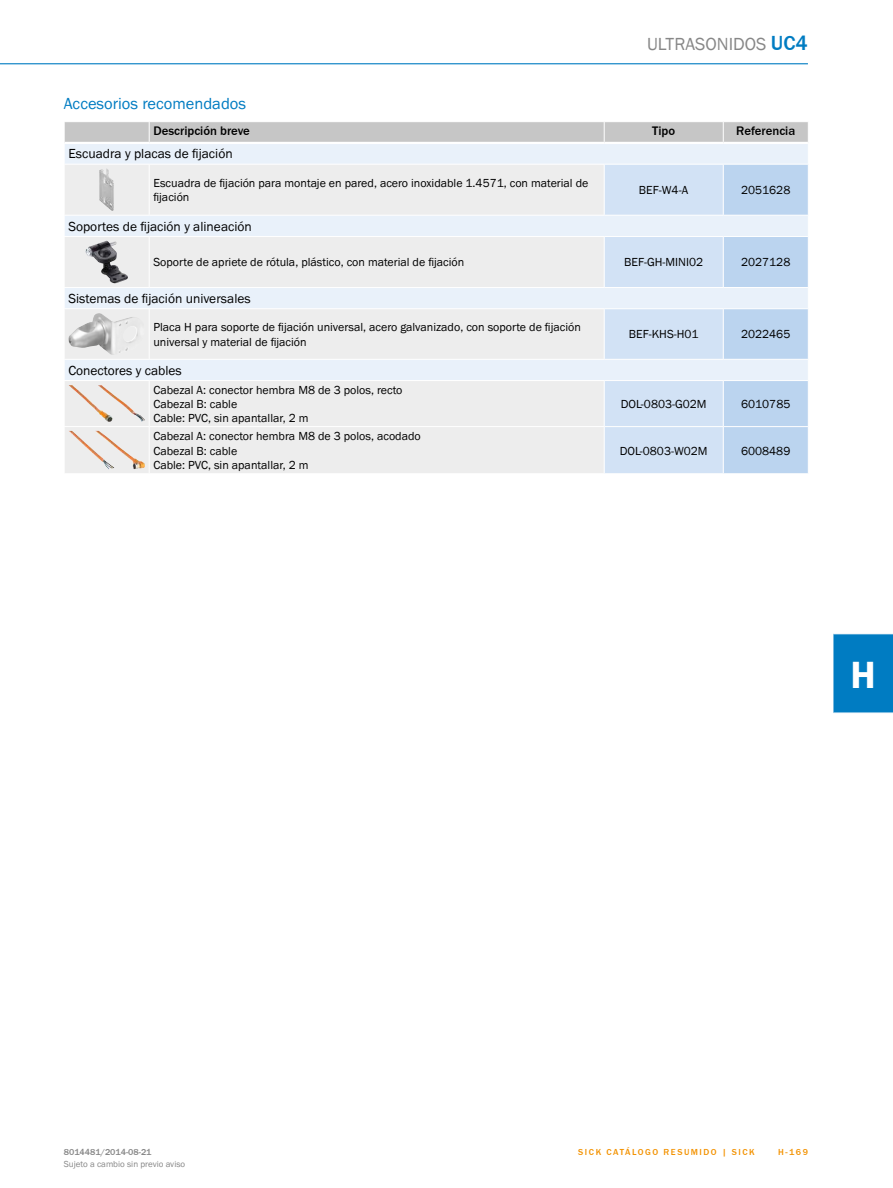
<style>
.page{position:relative;width:893px;height:1188px;background:#fff}
.page>*{position:absolute;margin:0;border:0;box-sizing:border-box;transform-origin:0 0}
.t1{font:700 39px "SICK Franklin";color:#fff}
.t2{font:500 21px "SICK Franklin";color:#007cc2}
.t3{font:18px "SICK Franklin";color:#878787}
.t4{font:16.5px "SICK Franklin";color:#007cc2}
.t5{font:13.5px "SICK Franklin";color:#000}
.t6{font:500 12.75px "SICK Franklin";color:#000}
.t7{font:12px/14.4px "SICK Franklin";color:#000}
.t8{font:500 9px "SICK Franklin";letter-spacing:.17em;color:#f39200}
.t9{font:9px "SICK Franklin";color:#878787}
.t10{font:500 9px "SICK Franklin";color:#878787}
</style>
<div class="page">
<hr style="left:0;top:63px;width:808px;height:1px;background:#007cc2">
<svg style="left:64px;top:122px;width:744px;height:352px;background:#e3e9ef"></svg>
<hr style="left:149px;top:359px;width:455px;height:1px;background:#fff">
<hr style="left:604px;top:359px;width:119px;height:1px;background:#fff">
<hr style="left:723px;top:359px;width:86px;height:1px;background:#fff">
<hr style="left:64px;top:380px;width:85px;height:1px;background:#fff">
<hr style="left:149px;top:380px;width:455px;height:1px;background:#fff">
<hr style="left:604px;top:380px;width:119px;height:1px;background:#fff">
<hr style="left:723px;top:380px;width:86px;height:1px;background:#fff">
<img style="left:99px;top:168px;width:15px;height:43px">
<img style="left:85px;top:241px;width:43px;height:42px">
<img style="left:68px;top:313px;width:77px;height:42px">
<img style="left:68px;top:385px;width:77px;height:37px">
<img style="left:68px;top:431px;width:77px;height:39px">
<div style="left:833px;top:633px;width:60px;height:80px;background:#007cc2"></div>
<h3 class="t3" style="left:647px;top:32px;width:22px">Ultrasonidos</h3>
<h2 class="t2" style="left:771px;top:30px;width:38px">UC4</h2>
<h3 class="t4" style="left:64px;top:93px;width:184px">Accesorios recomendados</h3>
<p class="t6" style="left:153px;top:123px;width:98px">Descripción breve</p>
<p class="t6" style="left:652px;top:123px;width:24px">Tipo</p>
<p class="t6" style="left:736px;top:123px;width:61px">Referencia</p>
<p class="t5" style="left:68px;top:146px;width:166px">Escuadra y placas de fijación</p>
<p class="t7" style="left:153px;top:176px;width:436px">Escuadra de fijación para montaje en pared, acero inoxidable 1.4571, con material de fijación</p>
<p class="t7" style="left:639px;top:183px;width:51px">BEF-W4-A</p>
<p class="t7" style="left:741px;top:183px;width:51px">2051628</p>
<p class="t5" style="left:68px;top:218px;width:185px">Soportes de fijación y alineación</p>
<p class="t7" style="left:153px;top:255px;width:312px">Soporte de apriete de rótula, plástico, con material de fijación</p>
<p class="t7" style="left:624px;top:255px;width:81px">BEF-GH-MINI02</p>
<p class="t7" style="left:741px;top:255px;width:51px">2027128</p>
<p class="t5" style="left:68px;top:290px;width:184px">Sistemas de fijación universales</p>
<p class="t7" style="left:153px;top:320px;width:429px">Placa H para soporte de fijación universal, acero galvanizado, con soporte de fijación universal y material de fijación</p>
<p class="t7" style="left:629px;top:327px;width:71px">BEF-KHS-H01</p>
<p class="t7" style="left:741px;top:327px;width:51px">2022465</p>
<p class="t5" style="left:68px;top:362px;width:115px">Conectores y cables</p>
<p class="t7" style="left:153px;top:383px;width:250px">Cabezal A: conector hembra M8 de 3 polos, recto<br>Cabezal B: cable<br>Cable: PVC, sin apantallar, 2 m</p>
<p class="t7" style="left:621px;top:397px;width:87px">DOL-0803-G02M</p>
<p class="t7" style="left:741px;top:397px;width:51px">6010785</p>
<p class="t7" style="left:153px;top:429px;width:269px">Cabezal A: conector hembra M8 de 3 polos, acodado<br>Cabezal B: cable<br>Cable: PVC, sin apantallar, 2 m</p>
<p class="t7" style="left:620px;top:444px;width:89px">DOL-0803-W02M</p>
<p class="t7" style="left:741px;top:444px;width:51px">6008489</p>
<h1 class="t1" style="left:851px;top:650px;width:27px">H</h1>
<p class="t10" style="left:64px;top:1146px;width:89px">8014481/2014-08-21</p>
<p class="t8" style="left:578px;top:1146px;width:43px">SICK Catálogo</p>
<p class="t8" style="left:664px;top:1146px;width:8px">resumido</p>
<p class="t8" style="left:722px;top:1146px;width:34px">| SICK</p>
<p class="t9" style="left:64px;top:1159px;width:123px">Sujeto a cambio sin previo aviso</p>
<p class="t8" style="left:778px;top:1146px;width:31px">H-169</p>
</div>
